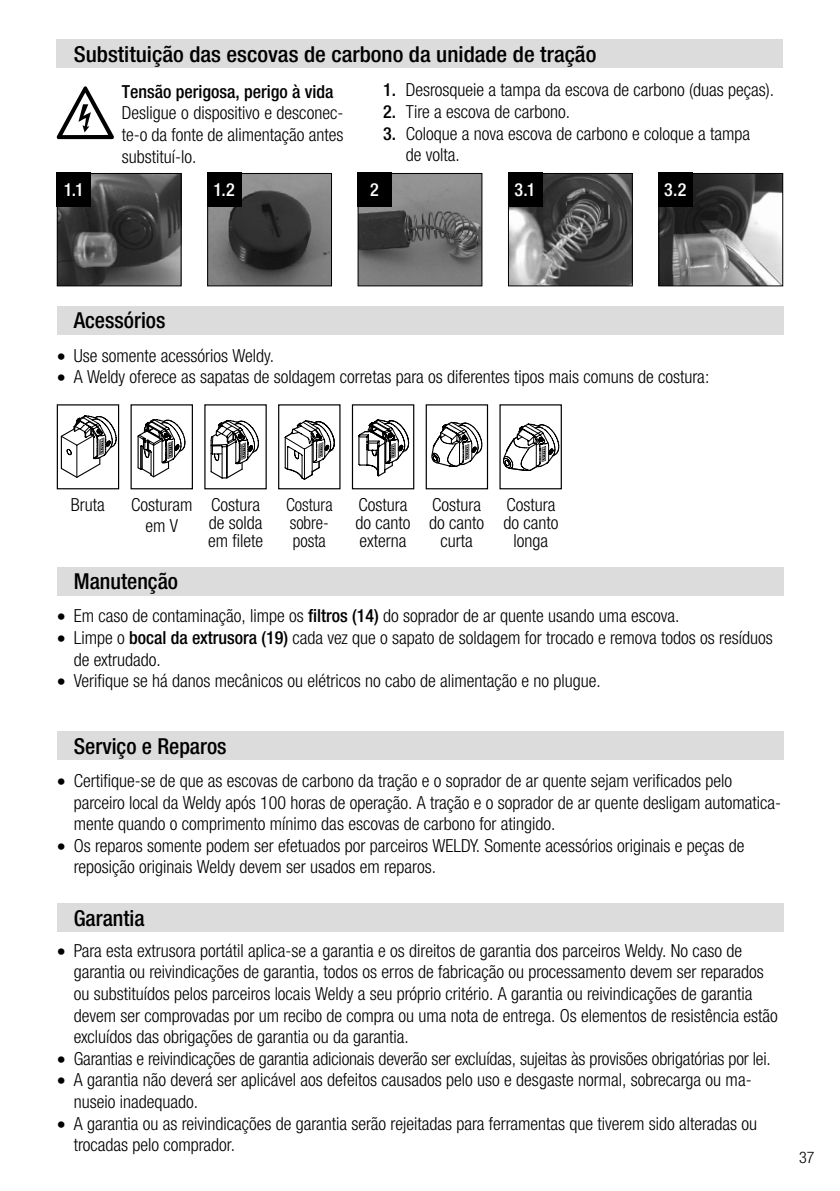
<style>
.page{position:relative;width:840px;height:1191px;background:#fff}
.page>*{position:absolute;margin:0;border:0;box-sizing:border-box;transform-origin:0 0}
.t1{font:500 condensed 22px "Helvetica Neue LTW1 G";color:#000;scale:1.05 1}
.t2{font:500 condensed 22px "Helvetica Neue LTW1 G";color:#000}
.t3{font:300 condensed 18px/21.6px "Helvetica Neue LTW1 G";color:#000}
.t4{font:500 condensed 18px "Helvetica Neue LTW1 G";color:#000}
.t5{font:300 condensed 18px/18px "Helvetica Neue LTW1 G";color:#000;scale:.95 1}
.t6{font:500 condensed 18px "Helvetica Neue LTW1 G";color:#fff}
.t7{font:300 condensed 16px "Helvetica Neue LTW1 G";color:#000}
.s1{font-weight:500}
</style>
<div class="page">
<svg style="left:61px;top:415px;width:56px;height:63px"></svg>
<div style="left:57px;top:404px;width:62px;height:85px;border:1px solid #000"></div>
<svg style="left:137px;top:419px;width:48px;height:58px"></svg>
<div style="left:130px;top:404px;width:63px;height:85px;border:1px solid #000"></div>
<svg style="left:210px;top:420px;width:49px;height:58px"></svg>
<svg style="left:284px;top:420px;width:50px;height:60px"></svg>
<div style="left:278px;top:404px;width:62px;height:85px;border:1px solid #000"></div>
<svg style="left:358px;top:419px;width:51px;height:57px"></svg>
<div style="left:351px;top:404px;width:63px;height:85px;border:1px solid #000"></div>
<svg style="left:431px;top:422px;width:51px;height:45px"></svg>
<div style="left:425px;top:404px;width:63px;height:85px;border:1px solid #000"></div>
<svg style="left:503px;top:423px;width:56px;height:48px"></svg>
<div style="left:57px;top:306px;width:725px;height:28px;background:#dcdcdc"></div>
<div style="left:57px;top:567px;width:725px;height:28px;background:#dcdcdc"></div>
<div style="left:57px;top:731px;width:725px;height:29px;background:#dcdcdc"></div>
<div style="left:57px;top:903px;width:725px;height:29px;background:#dcdcdc"></div>
<div style="left:57px;top:40px;width:725px;height:28px;background:#dcdcdc"></div>
<img style="left:59px;top:175px;width:120px;height:109px">
<div style="left:57px;top:173px;width:124px;height:113px;border:1px solid #000"></div>
<div style="left:57px;top:173px;width:34px;height:34px;background:#000"></div>
<img style="left:209px;top:175px;width:121px;height:109px">
<div style="left:207px;top:173px;width:125px;height:113px;border:1px solid #000"></div>
<div style="left:207px;top:173px;width:34px;height:34px;background:#000"></div>
<img style="left:359px;top:175px;width:121px;height:109px">
<div style="left:357px;top:173px;width:125px;height:113px;border:1px solid #000"></div>
<div style="left:357px;top:173px;width:34px;height:34px;background:#000"></div>
<img style="left:509px;top:175px;width:121px;height:109px">
<div style="left:507px;top:173px;width:125px;height:113px;border:1px solid #000"></div>
<div style="left:507px;top:173px;width:34px;height:34px;background:#000"></div>
<img style="left:660px;top:175px;width:120px;height:109px">
<div style="left:658px;top:173px;width:124px;height:113px;border:1px solid #000"></div>
<div style="left:658px;top:173px;width:34px;height:34px;background:#000"></div>
<svg style="left:57px;top:86px;width:57px;height:53px"></svg>
<p class="t1" style="left:74px;top:41px;width:499px">Substituição das escovas de carbono da unidade de tração</p>
<p class="t3" style="left:383px;top:79px;width:392px"><span class="s1">1.</span> Desrosqueie a tampa da escova de carbono (duas peças).</p>
<p class="t3" style="left:383px;top:101px;width:188px"><span class="s1">2.</span> Tire a escova de carbono.</p>
<p class="t3" style="left:405px;top:123px;width:346px;text-indent:-23px"><span class="s1">3.</span> Coloque a nova escova de carbono e coloque a tampa de volta.</p>
<p class="t6" style="left:64px;top:179px;width:21px">1.1</p>
<p class="t6" style="left:213px;top:179px;width:23px">1.2</p>
<p class="t6" style="left:370px;top:179px;width:10px">2</p>
<p class="t6" style="left:514px;top:179px;width:22px">3.1</p>
<p class="t6" style="left:664px;top:179px;width:24px">3.2</p>
<p class="t4" style="left:122px;top:81px;width:213px">Tensão perigosa, perigo à vida</p>
<p class="t3" style="left:122px;top:102px;width:223px;text-align:justify">Desligue o dispositivo e desconec&shy;te-o da fonte de alimentação antes substituí-lo.</p>
<p class="t2" style="left:74px;top:307px;width:93px">Acessórios</p>
<p class="t3" style="left:57px;top:345px;width:219px">• Use somente acessórios Weldy.</p>
<p class="t3" style="left:57px;top:366px;width:653px">• A Weldy oferece as sapatas de soldagem corretas para os diferentes tipos mais comuns de costura:</p>
<p class="t3" style="left:71px;top:494px;width:36px">Bruta</p>
<p class="t3" style="left:131px;top:494px;width:63px;text-align:center">Costuram em V</p>
<p class="t3" style="left:208px;top:495px;width:56px;line-height:18px">Costura de solda em filete</p>
<p class="t5" style="left:286px;top:495px;width:51px">Costura sobre&shy;posta</p>
<p class="t3" style="left:355px;top:495px;width:56px;line-height:18px">Costura do canto externa</p>
<p class="t3" style="left:429px;top:495px;width:56px;line-height:18px;text-align:center">Costura do canto curta</p>
<p class="t3" style="left:503px;top:495px;width:56px;line-height:18px;text-align:center">Costura do canto longa</p>
<p class="t2" style="left:74px;top:568px;width:106px">Manutenção</p>
<p class="t3" style="left:57px;top:605px;width:624px">• Em caso de contaminação, limpe os <span class="s1">filtros (14)</span> do soprador de ar quente usando uma escova.</p>
<p class="t3" style="left:74px;top:627px;width:700px;text-indent:-17px">• Limpe o <span class="s1">bocal da extrusora (19)</span> cada vez que o sapato de soldagem for trocado e remova todos os resíduos de extrudado.</p>
<p class="t3" style="left:57px;top:670px;width:545px">• Verifique se há danos mecânicos ou elétricos no cabo de alimentação e no plugue.</p>
<p class="t2" style="left:74px;top:732px;width:154px">Serviço e Reparos</p>
<p class="t3" style="left:74px;top:770px;width:708px;text-indent:-17px">• Certifique-se de que as escovas de carbono da tração e o soprador de ar quente sejam verificados pelo parceiro local da Weldy após 100 horas de operação. A tração e o soprador de ar quente desligam automatica&shy;mente quando o comprimento mínimo das escovas de carbono for atingido.</p>
<p class="t3" style="left:74px;top:834px;width:671px;text-indent:-17px">• Os reparos somente podem ser efetuados por parceiros WELDY. Somente acessórios originais e peças de reposição originais Weldy devem ser usados em reparos.</p>
<p class="t2" style="left:74px;top:904px;width:72px">Garantia</p>
<p class="t3" style="left:74px;top:939px;width:705px;text-indent:-17px">• Para esta extrusora portátil aplica-se a garantia e os direitos de garantia dos parceiros Weldy. No caso de garantia ou reivindicações de garantia, todos os erros de fabricação ou processamento devem ser reparados ou substituídos pelos parceiros locais Weldy a seu próprio critério. A garantia ou reivindicações de garantia devem ser comprovadas por um recibo de compra ou uma nota de entrega. Os elementos de resistência estão excluídos das obrigações de garantia ou da garantia.</p>
<p class="t3" style="left:57px;top:1047px;width:715px">• Garantias e reivindicações de garantia adicionais deverão ser excluídas, sujeitas às provisões obrigatórias por lei.</p>
<p class="t3" style="left:74px;top:1069px;width:679px;text-indent:-17px">• A garantia não deverá ser aplicável aos defeitos causados pelo uso e desgaste normal, sobrecarga ou ma&shy;nuseio inadequado.</p>
<p class="t3" style="left:74px;top:1112px;width:684px;text-indent:-17px">• A garantia ou as reivindicações de garantia serão rejeitadas para ferramentas que tiverem sido alteradas ou trocadas pelo comprador.</p>
<p class="t7" style="left:798px;top:1147px;width:17px">37</p>
</div>
